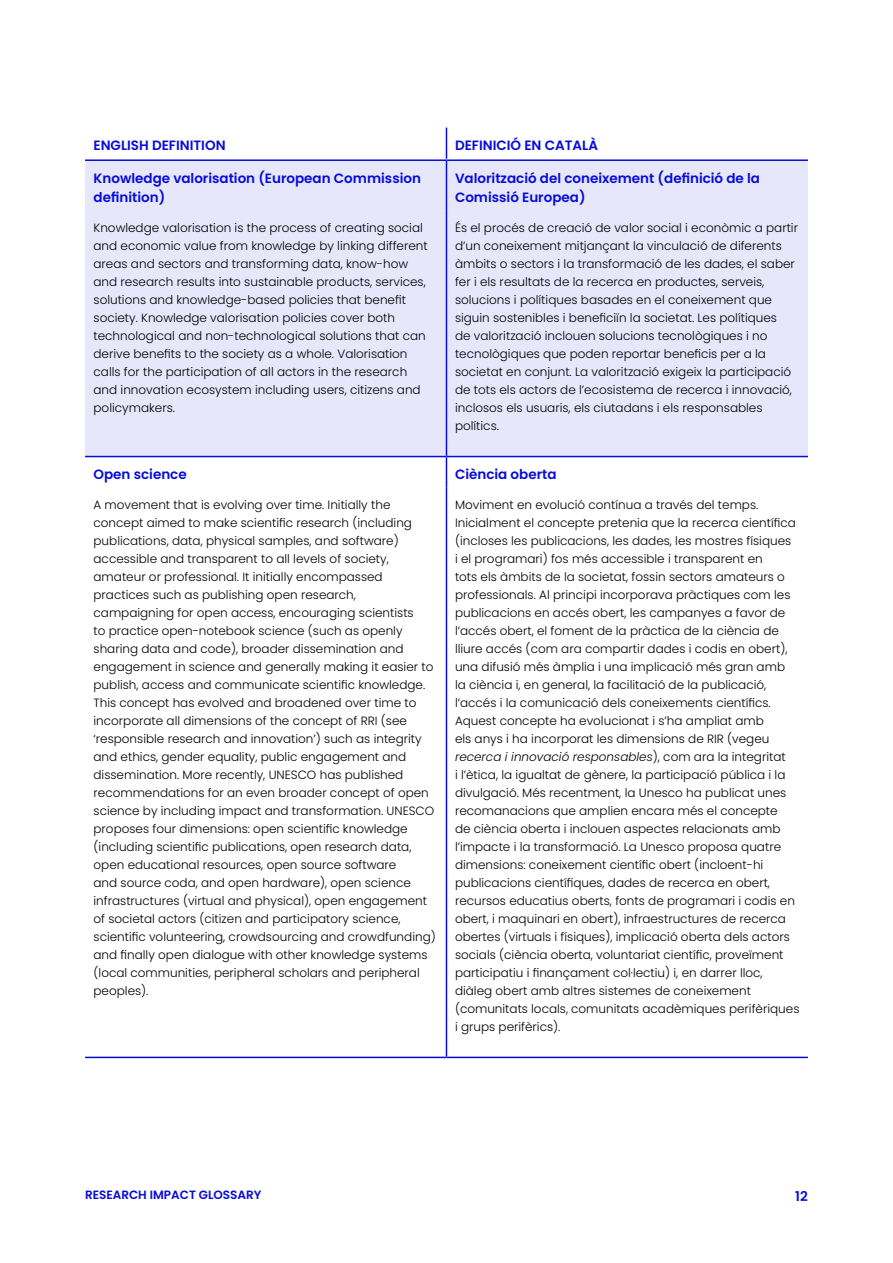
<style>
.page{position:relative;width:893px;height:1263px;background:#fff}
.page>*{position:absolute;margin:0;border:0;box-sizing:border-box;transform-origin:0 0}
.t1{font:600 13.5px/19.5px "Poppins";color:#070bd9}
.t2{font:300 12px/18px "Poppins";color:#000}
.t3{font:600 12px "Poppins";color:#070bd9}
.s1{font-style:italic}
</style>
<div class="page">
<div style="left:85px;top:161px;width:723px;height:295px;background:#e6e7fb"></div>
<hr style="left:85px;top:159px;width:361px;height:2px;background:#070bd9">
<hr style="left:446px;top:159px;width:362px;height:2px;background:#070bd9">
<hr style="left:85px;top:456px;width:361px;height:1px;background:#070bd9">
<hr style="left:446px;top:456px;width:362px;height:1px;background:#070bd9">
<hr style="left:85px;top:1057px;width:361px;height:1px;background:#070bd9">
<hr style="left:446px;top:1057px;width:362px;height:1px;background:#070bd9">
<hr style="left:446px;top:161px;width:1px;height:50px;background:#070bd9">
<hr style="left:446px;top:211px;width:1px;height:245px;background:#070bd9">
<hr style="left:446px;top:457px;width:1px;height:31px;background:#070bd9">
<hr style="left:446px;top:488px;width:1px;height:569px;background:#070bd9">
<hr style="left:446px;top:128px;width:1px;height:31px;background:#070bd9">
<p class="t1" style="left:94px;top:136px;width:134px">ENGLISH DEFINITION</p>
<p class="t1" style="left:455px;top:136px;width:145px">DEFINICIÓ EN CATALÀ</p>
<p class="t1" style="left:94px;top:168px;width:329px">Knowledge valorisation (European Commission definition)</p>
<p class="t1" style="left:455px;top:168px;width:307px">Valorització del coneixement (definició de la<br>Comissió Europea)</p>
<p class="t2" style="left:94px;top:219px;width:336px">Knowledge valorisation is the process of creating social and economic value from knowledge by linking different areas and sectors and transforming data, know-how and research results into sustainable products, services, solutions and knowledge-based policies that benefit society. Knowledge valorisation policies cover both technological and non-technological solutions that can derive benefits to the society as a whole. Valorisation calls for the participation of all actors in the research and innovation ecosystem including users, citizens and policymakers.</p>
<p class="t2" style="left:455px;top:219px;width:345px">És el procés de creació de valor social i econòmic a partir d’un coneixement mitjançant la vinculació de diferents àmbits o sectors i la transformació de les dades, el saber fer i els resultats de la recerca en productes, serveis, solucions i polítiques basades en el coneixement que siguin sostenibles i beneficiïn la societat. Les polítiques<br>de valorització inclouen solucions tecnològiques i no tecnològiques que poden reportar beneficis per a la societat en conjunt. La valorització exigeix la participació de tots els actors de l’ecosistema de recerca i innovació, inclosos els usuaris, els ciutadans i els responsables polítics.</p>
<p class="t1" style="left:94px;top:465px;width:95px">Open science</p>
<p class="t1" style="left:455px;top:465px;width:103px">Ciència oberta</p>
<p class="t2" style="left:94px;top:496px;width:344px">A movement that is evolving over time. Initially the concept aimed to make scientific research (including publications, data, physical samples, and software) accessible and transparent to all levels of society, amateur or professional. It initially encompassed practices such as publishing open research, campaigning for open access, encouraging scientists<br>to practice open-notebook science (such as openly sharing data and code), broader dissemination and engagement in science and generally making it easier to publish, access and communicate scientific knowledge.<br>This concept has evolved and broadened over time to incorporate all dimensions of the concept of RRI (see ‘responsible research and innovation’) such as integrity and ethics, gender equality, public engagement and dissemination. More recently, UNESCO has published recommendations for an even broader concept of open science by including impact and transformation. UNESCO proposes four dimensions: open scientific knowledge (including scientific publications, open research data, open educational resources, open source software<br>and source coda, and open hardware), open science infrastructures (virtual and physical), open engagement of societal actors (citizen and participatory science, scientific volunteering, crowdsourcing and crowdfunding) and finally open dialogue with other knowledge systems (local communities, peripheral scholars and peripheral peoples).</p>
<p class="t2" style="left:455px;top:496px;width:346px">Moviment en evolució contínua a través del temps.<br>Inicialment el concepte pretenia que la recerca científica (incloses les publicacions, les dades, les mostres físiques<br>i el programari) fos més accessible i transparent en<br>tots els àmbits de la societat, fossin sectors amateurs o professionals. Al principi incorporava pràctiques com les publicacions en accés obert, les campanyes a favor de l’accés obert, el foment de la pràctica de la ciència de lliure accés (com ara compartir dades i codis en obert), una difusió més àmplia i una implicació més gran amb<br>la ciència i, en general, la facilitació de la publicació, l’accés i la comunicació dels coneixements científics.<br>Aquest concepte ha evolucionat i s’ha ampliat amb<br>els anys i ha incorporat les dimensions de RIR (vegeu <span class="s1">recerca i innovació responsables</span>), com ara la integritat<br>i l’ètica, la igualtat de gènere, la participació pública i la divulgació. Més recentment, la Unesco ha publicat unes recomanacions que amplien encara més el concepte<br>de ciència oberta i inclouen aspectes relacionats amb l’impacte i la transformació. La Unesco proposa quatre dimensions: coneixement científic obert (incloent-hi publicacions científiques, dades de recerca en obert, recursos educatius oberts, fonts de programari i codis en obert, i maquinari en obert), infraestructures de recerca obertes (virtuals i físiques), implicació oberta dels actors socials (ciència oberta, voluntariat científic, proveïment participatiu i finançament col·lectiu) i, en darrer lloc, diàleg obert amb altres sistemes de coneixement (comunitats locals, comunitats acadèmiques perifèriques i grups perifèrics).</p>
<p class="t3" style="left:85px;top:1188px;width:178px">RESEARCH IMPACT GLOSSARY</p>
<p class="t1" style="left:795px;top:1186px;width:14px">12</p>
</div>
